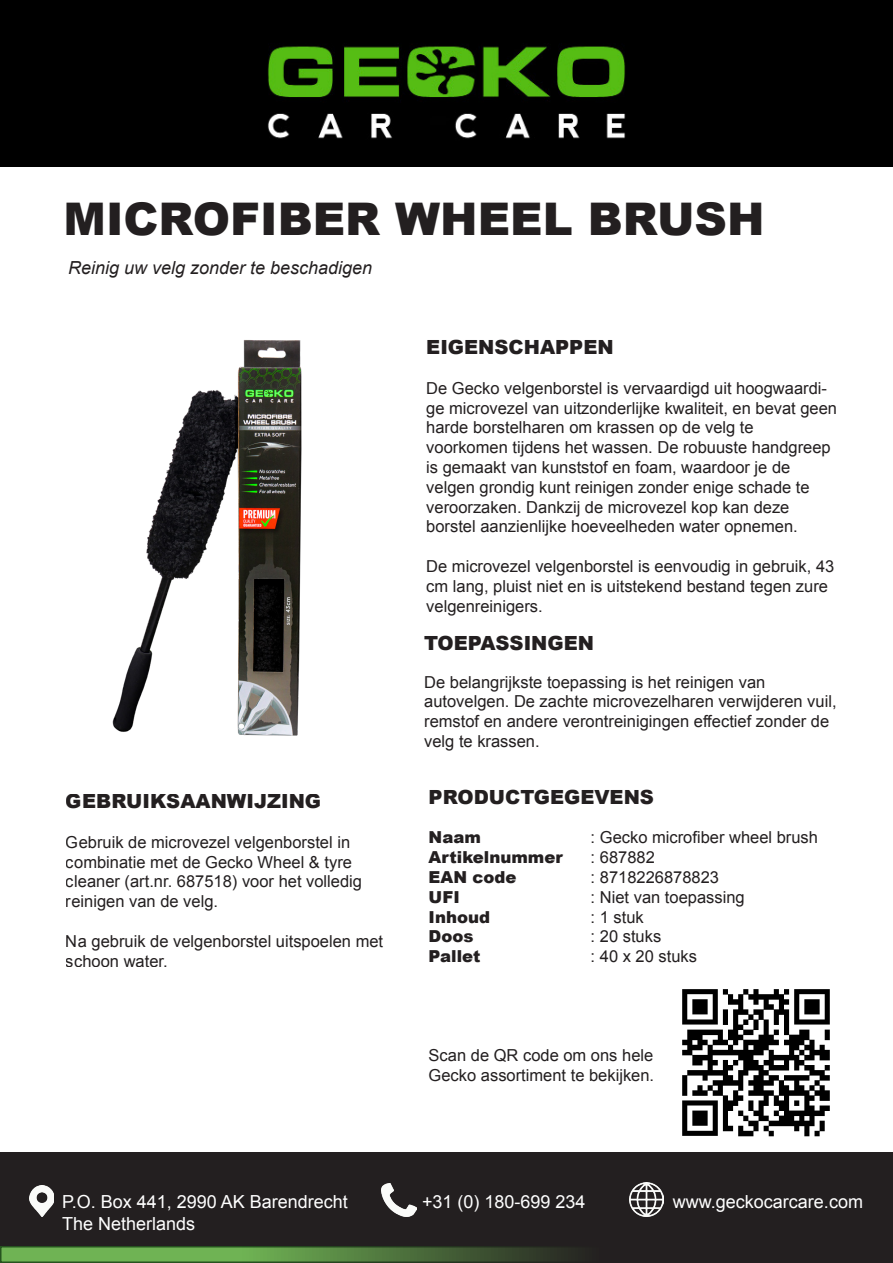
<style>
.page{position:relative;width:893px;height:1263px;background:#fff}
.page>*{position:absolute;margin:0;border:0;box-sizing:border-box;transform-origin:0 0}
.t1{font:900 45px "Arial";color:#231f20}
.t2{font:900 19.5px "Arial";color:#231f20}
.t3{font:18px "Arial";color:#fff}
.t4{font:italic 18px "Arial";color:#231f20}
.t5{font:16.5px/19.8px "Arial";color:#231f20}
.t6{font:900 16.5px "Arial";color:#231f20}
</style>
<div class="page">
<div style="left:0;top:1152px;width:893px;height:111px;background:#231f20"></div>
<img style="left:0;top:0;width:893px;height:167px">
<svg style="left:0;top:1246px;width:578px;height:17px;background:#507e3e"></svg>
<img style="left:682px;top:989px;width:148px;height:148px">
<img style="left:30px;top:1185px;width:24px;height:31px">
<img style="left:382px;top:1183px;width:34px;height:33px">
<img style="left:629px;top:1183px;width:34px;height:34px">
<img style="left:112px;top:340px;width:190px;height:396px">
<p class="t1" style="left:64px;top:187px;width:702px">MICROFIBER WHEEL BRUSH</p>
<p class="t4" style="left:68px;top:256px;width:306px">Reinig uw velg zonder te beschadigen</p>
<p class="t2" style="left:66px;top:787px;width:257px">GEBRUIKSAANWIJZING</p>
<p class="t5" style="left:66px;top:832px;width:298px">Gebruik de microvezel velgenborstel in combinatie met de Gecko Wheel &amp; tyre cleaner (art.nr. 687518) voor het volledig reinigen van de velg.</p>
<p class="t5" style="left:66px;top:931px;width:319px">Na gebruik de velgenborstel uitspoelen met schoon water.</p>
<p class="t2" style="left:426px;top:333px;width:189px">EIGENSCHAPPEN</p>
<p class="t5" style="left:426px;top:378px;width:412px">De Gecko velgenborstel is vervaardigd uit hoogwaardi&shy;ge microvezel van uitzonderlijke kwaliteit, en bevat geen harde borstelharen om krassen op de velg te</p>
<p class="t5" style="left:426px;top:438px;width:406px">voorkomen tijdens het wassen. De robuuste handgreep is gemaakt van kunststof en foam, waardoor je de</p>
<p class="t5" style="left:426px;top:477px;width:385px">velgen grondig kunt reinigen zonder enige schade te veroorzaken. Dankzij de microvezel kop kan deze</p>
<p class="t5" style="left:426px;top:517px;width:373px">borstel aanzienlijke hoeveelheden water opnemen.</p>
<p class="t5" style="left:426px;top:556px;width:410px">De microvezel velgenborstel is eenvoudig in gebruik, 43 cm lang, pluist niet en is uitstekend bestand tegen zure velgenreinigers.</p>
<p class="t2" style="left:424px;top:629px;width:171px">TOEPASSINGEN</p>
<p class="t5" style="left:424px;top:672px;width:343px">De belangrijkste toepassing is het reinigen van</p>
<p class="t5" style="left:424px;top:692px;width:414px">autovelgen. De zachte microvezelharen verwijderen vuil, remstof en andere verontreinigingen effectief zonder de velg te krassen.</p>
<p class="t2" style="left:429px;top:783px;width:227px">PRODUCTGEGEVENS</p>
<p class="t6" style="left:429px;top:825px;width:54px">Naam</p>
<p class="t5" style="left:591px;top:828px;width:229px">: Gecko microfiber wheel brush</p>
<p class="t6" style="left:429px;top:845px;width:136px">Artikelnummer</p>
<p class="t5" style="left:591px;top:848px;width:66px">: 687882</p>
<p class="t6" style="left:429px;top:865px;width:90px">EAN code</p>
<p class="t5" style="left:591px;top:867px;width:130px">: 8718226878823</p>
<p class="t6" style="left:429px;top:885px;width:33px">UFI</p>
<p class="t5" style="left:591px;top:887px;width:156px">: Niet van toepassing</p>
<p class="t6" style="left:429px;top:905px;width:63px">Inhoud</p>
<p class="t5" style="left:591px;top:907px;width:55px">: 1 stuk</p>
<p class="t6" style="left:429px;top:924px;width:46px">Doos</p>
<p class="t5" style="left:591px;top:927px;width:72px">: 20 stuks</p>
<p class="t6" style="left:429px;top:944px;width:53px">Pallet</p>
<p class="t5" style="left:591px;top:947px;width:108px">: 40 x 20 stuks</p>
<p class="t5" style="left:429px;top:1046px;width:226px">Scan de QR code om ons hele</p>
<p class="t5" style="left:429px;top:1065px;width:227px">Gecko assortiment te bekijken.</p>
<p class="t3" style="left:62px;top:1190px;width:287px">P.O. Box 441, 2990 AK Barendrecht</p>
<p class="t3" style="left:62px;top:1211px;width:135px">The Netherlands</p>
<p class="t3" style="left:422px;top:1190px;width:165px">+31 (0) 180-699 234</p>
<p class="t3" style="left:673px;top:1189px;width:192px">www.geckocarcare.com</p>
</div>
